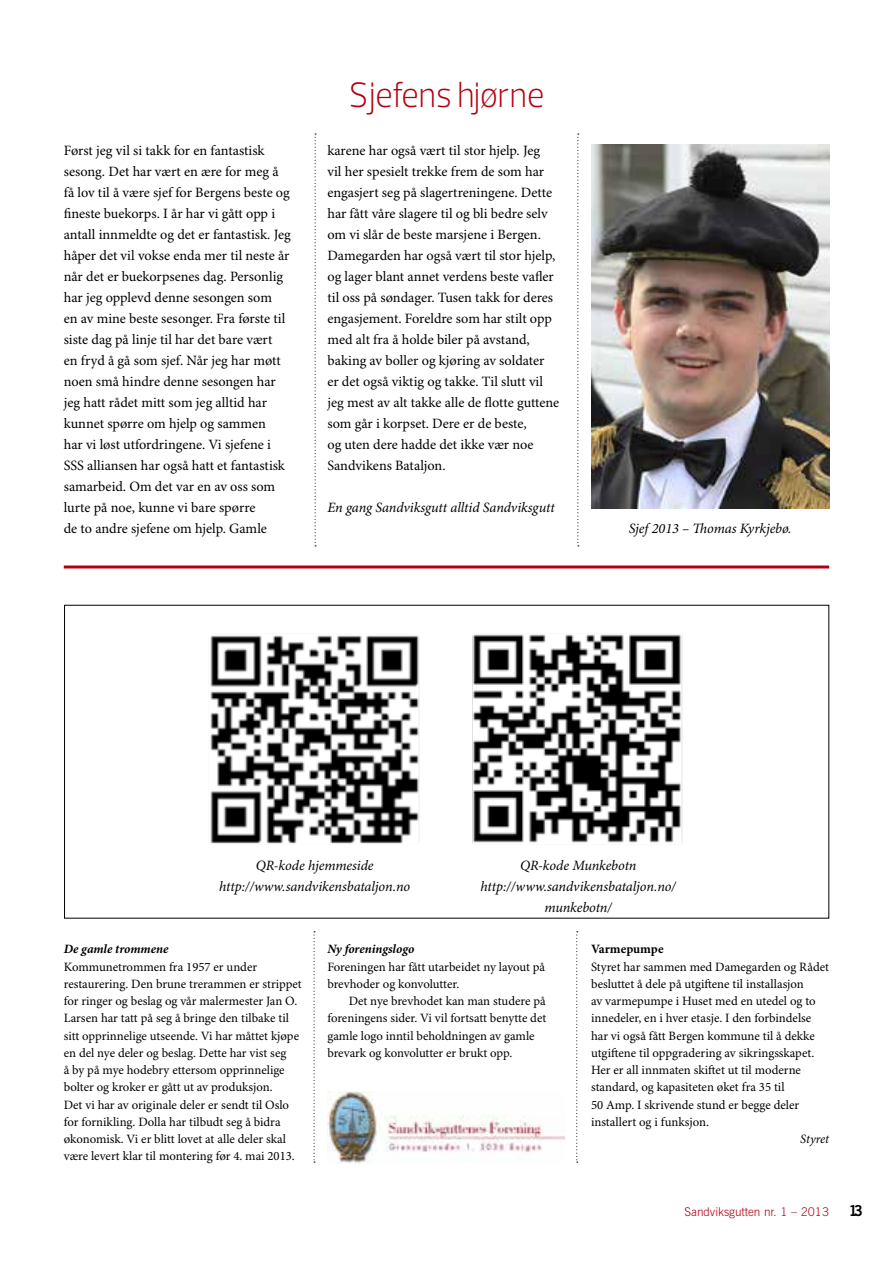
<style>
.page{position:relative;width:893px;height:1263px;background:#fff}
.page>*{position:absolute;margin:0;border:0;box-sizing:border-box;transform-origin:0 0}
.t1{font:300 36px "Prelo";color:#b30010;scale:.9 1}
.t2{font:700 15px "News Gothic BT";color:#000}
.t3{font:14.25px/21px "Minion Pro";color:#000}
.t4{font:italic 14.25px/21px "Minion Pro";letter-spacing:-.005em;color:#000;text-align:center}
.t5{font:12.75px/17.2px "Minion Pro";color:#000}
.t6{font:italic 700 12.75px "Minion Pro";letter-spacing:-.005em;color:#000}
.t7{font:700 12.75px "Minion Pro";color:#000}
.t8{font:italic 12.75px "Minion Pro";letter-spacing:-.005em;color:#000}
.t9{font:300 12px "News Gothic BT";color:#b30010}
</style>
<div class="page">
<img style="left:591px;top:145px;width:238px;height:363px">
<hr style="left:64px;top:565px;width:765px;height:3px;background:#b30010">
<img style="left:327px;top:1092px;width:238px;height:72px">
<img style="left:210px;top:635px;width:210px;height:209px">
<img style="left:472px;top:634px;width:211px;height:209px">
<svg style="left:315px;top:134px;width:1px;height:412px"></svg>
<svg style="left:577px;top:134px;width:2px;height:412px"></svg>
<svg style="left:314px;top:931px;width:1px;height:231px"></svg>
<svg style="left:576px;top:931px;width:2px;height:231px"></svg>
<p class="t3" style="left:64px;top:140px;width:229px">Først jeg vil si takk for en fantastisk sesong. Det har vært en ære for meg å få lov til å være sjef for Bergens beste og fineste buekorps. I år har vi gått opp i antall innmeldte og det er fantastisk. Jeg håper det vil vokse enda mer til neste år når det er buekorpsenes dag. Personlig har jeg opplevd denne sesongen som<br>en av mine beste sesonger. Fra første til siste dag på linje til har det bare vært<br>en fryd å gå som sjef. Når jeg har møtt noen små hindre denne sesongen har jeg hatt rådet mitt som jeg alltid har kunnet spørre om hjelp og sammen<br>har vi løst utfordringene. Vi sjefene i SSS alliansen har også hatt et fantastisk samarbeid. Om det var en av oss som lurte på noe, kunne vi bare spørre<br>de to andre sjefene om hjelp. Gamle</p>
<h1 class="t1" style="left:349px;top:73px;width:219px">Sjefens hjørne</h1>
<p class="t3" style="left:327px;top:140px;width:233px">karene har også vært til stor hjelp. Jeg<br>vil her spesielt trekke frem de som har engasjert seg på slagertreningene. Dette har fått våre slagere til og bli bedre selv om vi slår de beste marsjene i Bergen.<br>Damegarden har også vært til stor hjelp, og lager blant annet verdens beste vafler til oss på søndager. Tusen takk for deres engasjement. Foreldre som har stilt opp med alt fra å holde biler på avstand, baking av boller og kjøring av soldater er det også viktig og takke. Til slutt vil jeg mest av alt takke alle de flotte guttene som går i korpset. Dere er de beste,<br>og uten dere hadde det ikke vær noe Sandvikens Bataljon.</p>
<p class="t4" style="left:327px;top:498px;width:229px">En gang Sandviksgutt alltid Sandviksgutt</p>
<p class="t4" style="left:629px;top:518px;width:164px">Sjef 2013 – Thomas Kyrkjebø.</p>
<p class="t4" style="left:219px;top:855px;width:193px">QR-kode hjemmeside http://www.sandvikensbataljon.no</p>
<p class="t4" style="left:480px;top:855px;width:197px">QR-kode Munkebotn http://www.sandvikensbataljon.no/ munkebotn/</p>
<p class="t6" style="left:64px;top:942px;width:106px">De gamle trommene</p>
<p class="t5" style="left:64px;top:958px;width:239px">Kommunetrommen fra 1957 er under restaurering. Den brune trerammen er strippet for ringer og beslag og vår malermester Jan O.<br>Larsen har tatt på seg å bringe den tilbake til sitt opprinnelige utseende. Vi har måttet kjøpe en del nye deler og beslag. Dette har vist seg<br>å by på mye hodebry ettersom opprinnelige bolter og kroker er gått ut av produksjon.<br>Det vi har av originale deler er sendt til Oslo for fornikling. Dolla har tilbudt seg å bidra økonomisk. Vi er blitt lovet at alle deler skal være levert klar til montering før 4. mai 2013.</p>
<p class="t6" style="left:327px;top:942px;width:88px">Ny foreningslogo</p>
<p class="t5" style="left:327px;top:958px;width:219px">Foreningen har fått utarbeidet ny layout på brevhoder og konvolutter.</p>
<p class="t5" style="left:327px;top:993px;width:220px;text-indent:21px">Det nye brevhodet kan man studere på foreningens sider. Vi vil fortsatt benytte det gamle logo inntil beholdningen av gamle brevark og konvolutter er brukt opp.</p>
<p class="t7" style="left:591px;top:942px;width:74px">Varmepumpe</p>
<p class="t5" style="left:591px;top:958px;width:239px">Styret har sammen med Damegarden og Rådet besluttet å dele på utgiftene til installasjon<br>av varmepumpe i Huset med en utedel og to innedeler, en i hver etasje. I den forbindelse har vi også fått Bergen kommune til å dekke utgiftene til oppgradering av sikringsskapet.<br>Her er all innmaten skiftet ut til moderne standard, og kapasiteten øket fra 35 til<br>50 Amp. I skrivende stund er begge deler installert og i funksjon.</p>
<p class="t8" style="left:800px;top:1131px;width:30px">Styret</p>
<p class="t9" style="left:684px;top:1205px;width:146px">Sandviksgutten nr. 1 – 2013</p>
<p class="t2" style="left:849px;top:1202px;width:16px">13</p>
</div>
